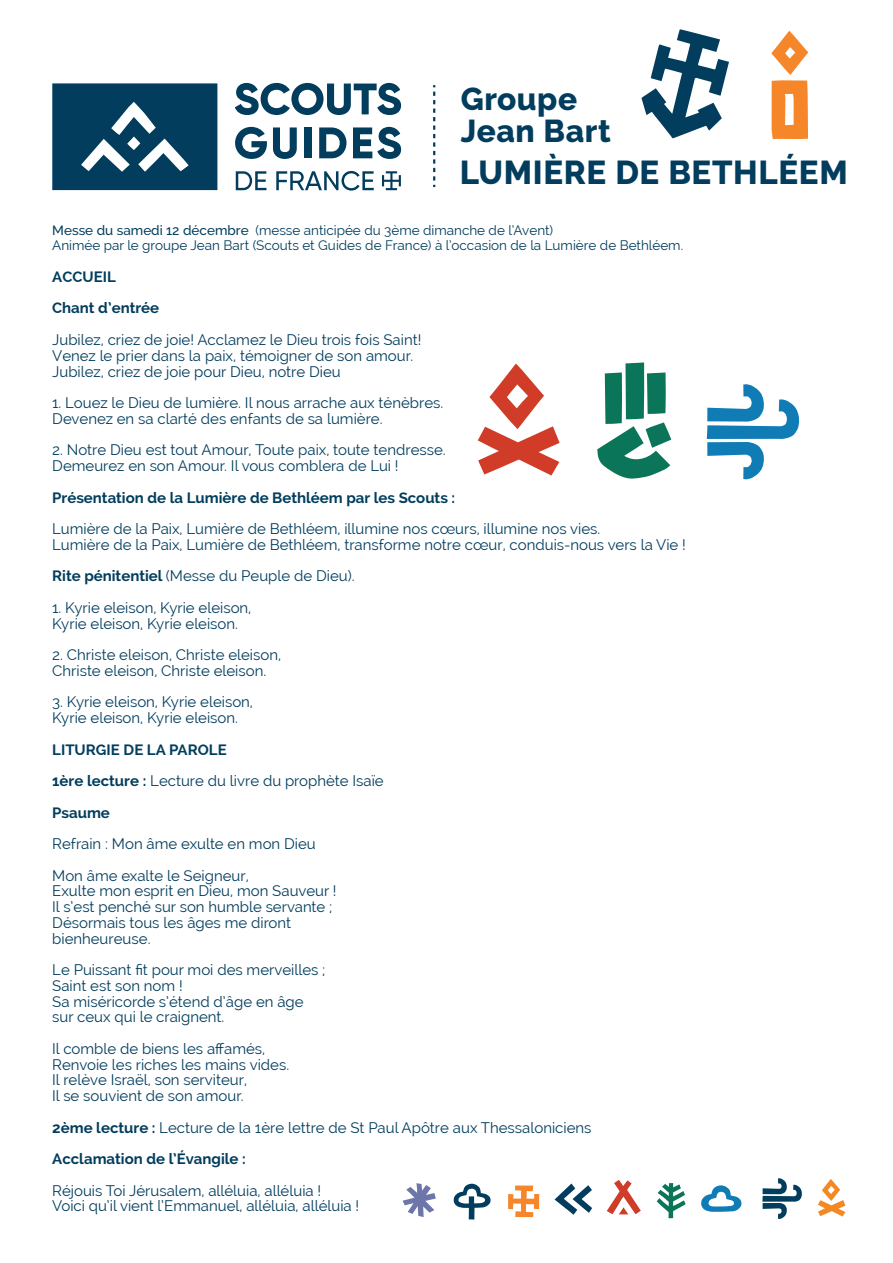
<style>
.page{position:relative;width:893px;height:1263px;background:#fff}
.page>*{position:absolute;margin:0;border:0;box-sizing:border-box;transform-origin:0 0}
.t1{font:800 33px "Raleway";letter-spacing:.02em;color:#023d5d}
.t2{font:800 31.5px/32.5px "Raleway";letter-spacing:.02em;color:#023d5d}
.t3{font:15px/15.8px "Raleway";color:#023d5d}
.t4{font:700 15px/31.5px "Raleway";color:#023d5d}
.t5{font:13.5px/15px "Raleway";color:#023d5d}
.s1{font-weight:500}
.s2{font-weight:700}
.s3{font-weight:400}
</style>
<div class="page">
<svg style="left:52px;top:83px;width:165px;height:107px;background:#1f536f"></svg>
<svg style="left:235px;top:83px;width:166px;height:32px"></svg>
<svg style="left:235px;top:127px;width:32px;height:32px"></svg>
<svg style="left:273px;top:127px;width:24px;height:32px"></svg>
<div style="left:304px;top:127px;width:7px;height:31px;background:#023d5d"></div>
<svg style="left:319px;top:127px;width:27px;height:31px"></svg>
<svg style="left:353px;top:127px;width:48px;height:32px"></svg>
<svg style="left:236px;top:171px;width:30px;height:19px"></svg>
<svg style="left:276px;top:171px;width:98px;height:20px"></svg>
<svg style="left:382px;top:171px;width:19px;height:19px"></svg>
<svg style="left:433px;top:85px;width:2px;height:102px"></svg>
<svg style="left:641px;top:29px;width:88px;height:109px"></svg>
<svg style="left:707px;top:384px;width:92px;height:95px"></svg>
<svg style="left:454px;top:1184px;width:37px;height:35px"></svg>
<svg style="left:818px;top:1179px;width:27px;height:37px"></svg>
<svg style="left:403px;top:1183px;width:33px;height:34px"></svg>
<svg style="left:607px;top:1180px;width:34px;height:34px"></svg>
<svg style="left:555px;top:1183px;width:37px;height:32px"></svg>
<svg style="left:701px;top:1185px;width:41px;height:27px"></svg>
<svg style="left:762px;top:1178px;width:40px;height:41px"></svg>
<svg style="left:657px;top:1183px;width:29px;height:35px"></svg>
<svg style="left:508px;top:1185px;width:31px;height:32px"></svg>
<svg style="left:478px;top:363px;width:82px;height:112px"></svg>
<svg style="left:771px;top:31px;width:37px;height:108px"></svg>
<svg style="left:597px;top:362px;width:74px;height:117px"></svg>
<h2 class="t2" style="left:461px;top:83px;width:151px">Groupe<br>Jean Bart</h2>
<h1 class="t1" style="left:460px;top:153px;width:389px">LUMIÈRE DE BETHLÉEM</h1>
<p class="t5" style="left:52px;top:223px;width:632px"><span class="s1">Messe du samedi 12 décembre</span> (messe anticipée du 3ème dimanche de l’Avent)<br>Animée par le groupe Jean Bart (Scouts et Guides de France) à l’occasion de la Lumière de Bethléem.</p>
<p class="t4" style="left:52px;top:261px;width:108px">ACCUEIL<br>Chant d’entrée</p>
<p class="t3" style="left:52px;top:332px;width:371px">Jubilez, criez de joie! Acclamez le Dieu trois fois Saint!<br>Venez le prier dans la paix, témoigner de son amour.<br>Jubilez, criez de joie pour Dieu, notre Dieu</p>
<p class="t3" style="left:52px;top:395px;width:393px">1. Louez le Dieu de lumière. Il nous arrache aux ténèbres.<br>Devenez en sa clarté des enfants de sa lumière.</p>
<p class="t3" style="left:52px;top:442px;width:395px">2. Notre Dieu est tout Amour, Toute paix, toute tendresse.<br>Demeurez en son Amour. Il vous comblera de Lui !</p>
<p class="t4" style="left:52px;top:482px;width:404px">Présentation de la Lumière de Bethléem par les Scouts :</p>
<p class="t3" style="left:52px;top:521px;width:635px">Lumière de la Paix, Lumière de Bethléem, illumine nos cœurs, illumine nos vies.<br>Lumière de la Paix, Lumière de Bethléem, transforme notre cœur, conduis-nous vers la Vie !</p>
<p class="t3" style="left:52px;top:568px;width:304px"><span class="s2">Rite pénitentiel</span> (Messe du Peuple de Dieu).</p>
<p class="t3" style="left:52px;top:600px;width:201px">1. Kyrie eleison, Kyrie eleison,<br>Kyrie eleison, Kyrie eleison.</p>
<p class="t3" style="left:52px;top:647px;width:230px">2. Christe eleison, Christe eleison,<br>Christe eleison, Christe eleison.</p>
<p class="t3" style="left:52px;top:694px;width:202px">3. Kyrie eleison, Kyrie eleison,<br>Kyrie eleison, Kyrie eleison.</p>
<p class="t4" style="left:52px;top:734px;width:333px">LITURGIE DE LA PAROLE<br>1ère lecture : <span class="s3">Lecture du livre du prophète Isaïe<br></span>Psaume</p>
<p class="t3" style="left:52px;top:828px;width:265px;line-height:31.5px">Refrain : Mon âme exulte en mon Dieu<br>Mon âme exalte le Seigneur,</p>
<p class="t3" style="left:52px;top:883px;width:286px">Exulte mon esprit en Dieu, mon Sauveur !<br>Il s’est penché sur son humble servante ;<br>Désormais tous les âges me diront bienheureuse.</p>
<p class="t3" style="left:52px;top:962px;width:275px">Le Puissant fit pour moi des merveilles ;<br>Saint est son nom !<br>Sa miséricorde s’étend d’âge en âge sur ceux qui le craignent.</p>
<p class="t3" style="left:52px;top:1041px;width:238px">Il comble de biens les affamés,<br>Renvoie les riches les mains vides.<br>Il relève Israël, son serviteur,<br>Il se souvient de son amour.</p>
<p class="t3" style="left:52px;top:1111px;width:541px;line-height:31.5px"><span class="s2">2ème lecture :</span> Lecture de la 1ère lettre de St Paul Apôtre aux Thessaloniciens<br><span class="s2">Acclamation de l’Évangile :</span></p>
<p class="t3" style="left:52px;top:1182px;width:309px">Réjouis Toi Jérusalem, alléluia, alléluia !<br>Voici qu’il vient l’Emmanuel, alléluia, alléluia !</p>
</div>
